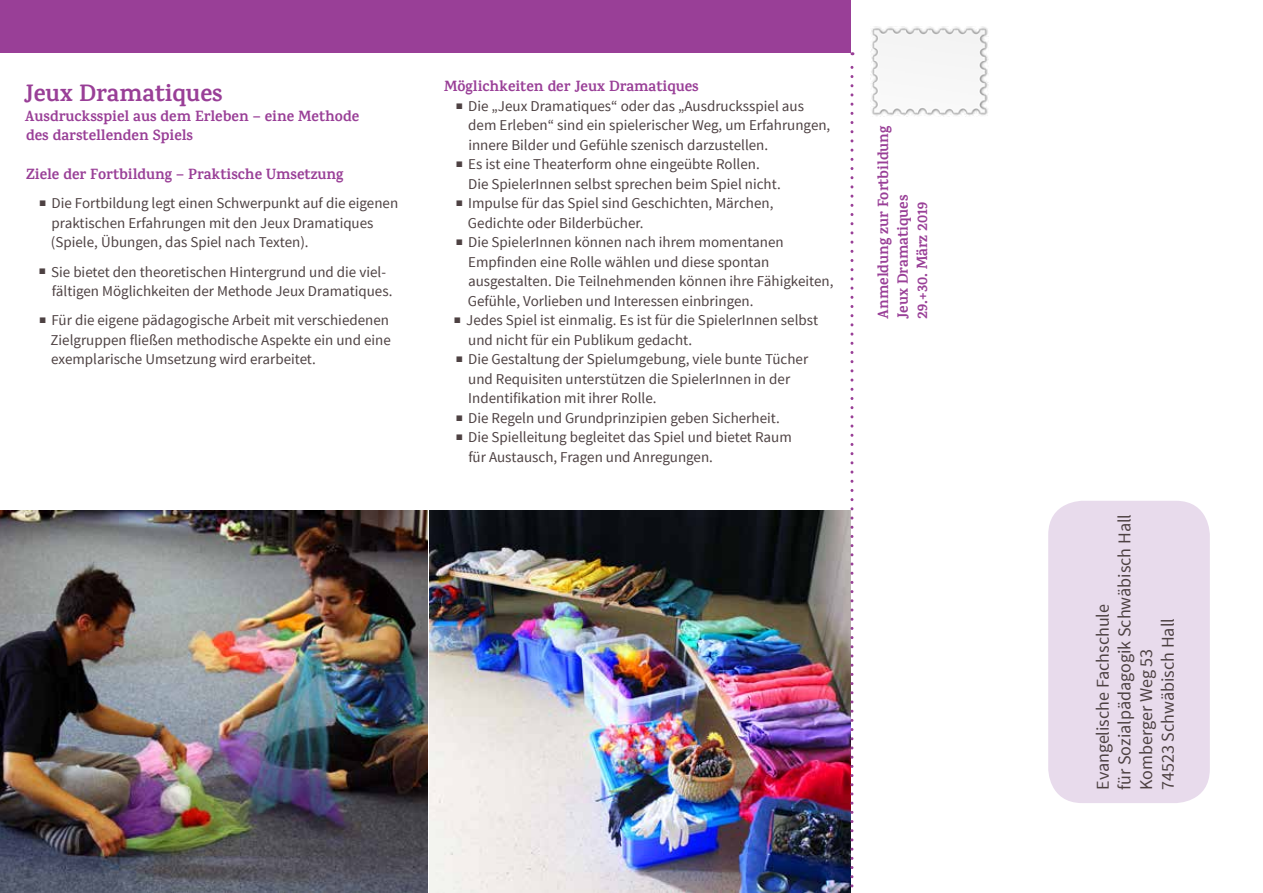
<style>
.page{position:relative;width:1263px;height:893px;background:#fff}
.page>*{position:absolute;margin:0;border:0;box-sizing:border-box;transform-origin:0 0}
.t1{font:700 24px "Karma";color:#993f97}
.t2{font:18px/21.6px "Source Sans Pro";color:#4d4142}
.t3{font:15px/19.5px "Source Sans Pro";color:#4d4142}
.t4{font:700 15px/19.5px "Karma";color:#993f97}
.s1{font-family:"Arial";font-size:12px}
</style>
<div class="page">
<div style="left:1048px;top:501px;width:162px;height:302px;background:#e8dbec;border-radius:34px"></div>
<div style="left:0;top:0;width:850px;height:52px;background:#993f97"></div>
<img style="left:0;top:510px;width:850px;height:383px">
<img style="left:870px;top:27px;width:118px;height:89px">
<svg style="left:850px;top:52px;width:3px;height:841px"></svg>
<h1 class="t1" style="left:24px;top:79px;width:200px">Jeux Dramatiques</h1>
<p class="t4" style="left:25px;top:106px;width:336px">Ausdrucksspiel aus dem Erleben – eine Methode des darstellenden Spiels</p>
<p class="t4" style="left:26px;top:164px;width:319px">Ziele der Fortbildung – Praktische Umsetzung</p>
<p class="t3" style="left:51px;top:194px;width:349px;text-indent:-12px"><span class="s1">■</span> Die Fortbildung legt einen Schwerpunkt auf die eigenen praktischen Erfahrungen mit den Jeux Dramatiques (Spiele, Übungen, das Spiel nach Texten).</p>
<p class="t3" style="left:52px;top:262px;width:342px;text-indent:-13px"><span class="s1">■</span> Sie bietet den theoretischen Hintergrund und die viel&shy;fältigen Möglichkeiten der Methode Jeux Dramatiques.</p>
<p class="t3" style="left:50px;top:311px;width:342px;text-indent:-11px"><span class="s1">■</span> Für die eigene pädagogische Arbeit mit verschiedenen<br>Zielgruppen fließen methodische Aspekte ein und eine exemplarische Umsetzung wird erarbeitet.</p>
<p class="t4" style="left:444px;top:76px;width:256px">Möglichkeiten der Jeux Dramatiques</p>
<p class="t3" style="left:468px;top:96px;width:364px;text-indent:-12px"><span class="s1">■</span> Die „Jeux Dramatiques“ oder das „Ausdrucksspiel aus dem Erleben“ sind ein spielerischer Weg, um Erfahrungen, innere Bilder und Gefühle szenisch darzustellen.</p>
<p class="t3" style="left:468px;top:155px;width:314px;text-indent:-12px"><span class="s1">■</span> Es ist eine Theaterform ohne eingeübte Rollen.<br>Die SpielerInnen selbst sprechen beim Spiel nicht.</p>
<p class="t3" style="left:468px;top:194px;width:307px;text-indent:-12px"><span class="s1">■</span> Impulse für das Spiel sind Geschichten, Märchen,<br>Gedichte oder Bilderbücher.</p>
<p class="t3" style="left:468px;top:233px;width:367px;text-indent:-12px"><span class="s1">■</span> Die SpielerInnen können nach ihrem momentanen Empfinden eine Rolle wählen und diese spontan ausgestalten. Die Teilnehmenden können ihre Fähigkeiten, Gefühle, Vorlieben und Interessen einbringen.</p>
<p class="t3" style="left:468px;top:311px;width:351px;text-indent:-14px"><span class="s1">■</span> Jedes Spiel ist einmalig. Es ist für die SpielerInnen selbst und nicht für ein Publikum gedacht.</p>
<p class="t3" style="left:468px;top:350px;width:341px;text-indent:-12px"><span class="s1">■</span> Die Gestaltung der Spielumgebung, viele bunte Tücher und Requisiten unterstützen die SpielerInnen in der<br>Indentifikation mit ihrer Rolle.</p>
<p class="t3" style="left:456px;top:408px;width:326px"><span class="s1">■</span> Die Regeln und Grundprinzipien geben Sicherheit.</p>
<p class="t3" style="left:468px;top:428px;width:325px;text-indent:-13px"><span class="s1">■</span> Die Spielleitung begleitet das Spiel und bietet Raum für Austausch, Fragen und Anregungen.</p>
<p class="t4" style="left:873px;top:319px;width:195px;rotate:-90deg">Anmeldung zur Fortbildung<br>Jeux Dramatiques<br>29.+30. März 2019</p>
<p class="t2" style="left:1092px;top:790px;width:277px;rotate:-90deg">Evangelische Fachschule<br>für Sozialpädagogik Schwäbisch Hall<br>Komberger Weg 53<br>74523 Schwäbisch Hall</p>
</div>
